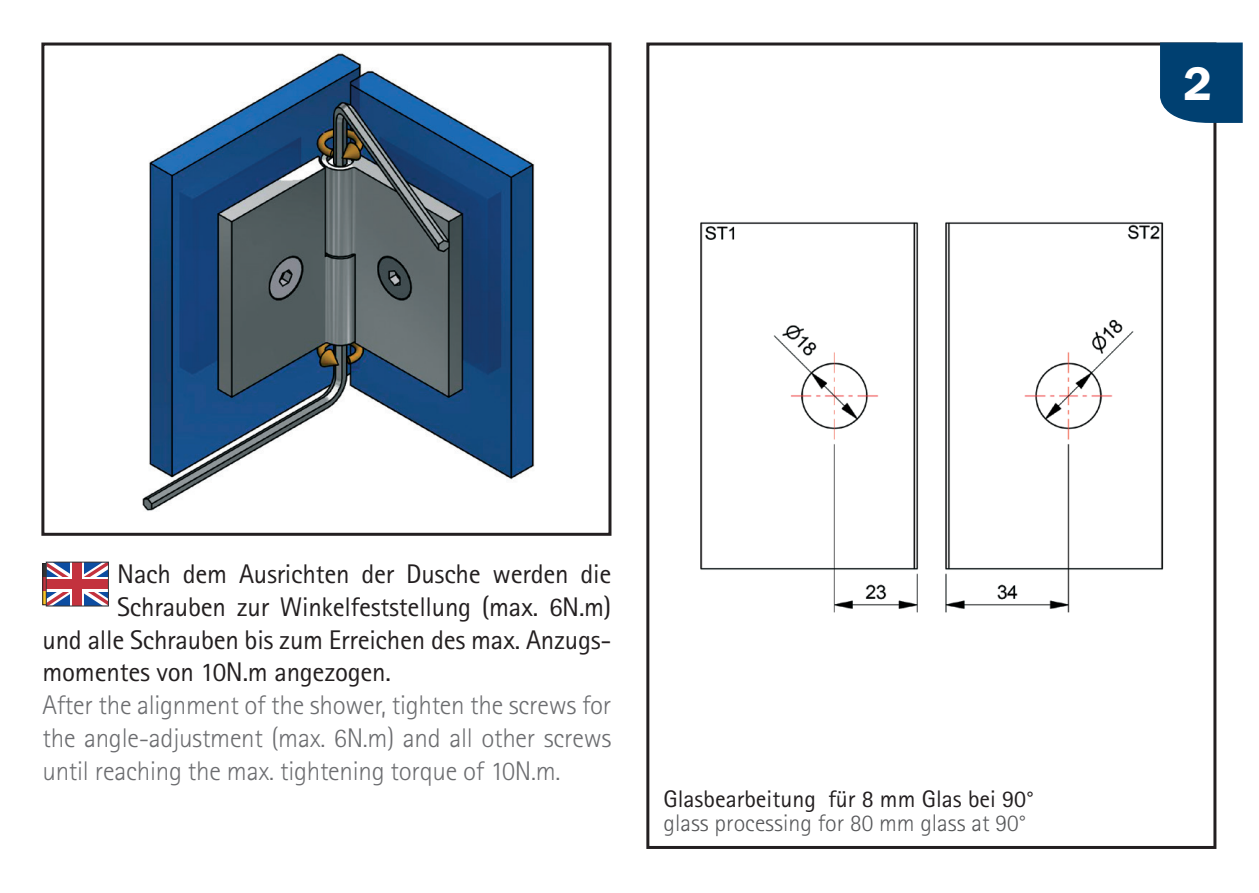
<style>
.page{position:relative;width:1259px;height:893px;background:#fff}
.page>*{position:absolute;margin:0;border:0;box-sizing:border-box;transform-origin:0 0}
.t1{font:600 48.9px "Franklin Got Itc TCE";color:#fff}
.t2{font:27px "Rotis Sans Serif";letter-spacing:-.01em;color:#231f20}
.t3{font:300 27px/33px "Rotis Sans Serif";letter-spacing:-.01em;color:#6c6d70;text-align:justify}
.t4{font:300 24px "Rotis Sans Serif";color:#57585a}
.t5{font:24px "Rotis Sans Serif";color:#231f20}
</style>
<div class="page">
<img style="left:142px;top:53px;width:393px;height:458px">
<div style="left:41px;top:43px;width:570px;height:493px;border:3px solid #231f20"></div>
<img style="left:700px;top:222px;width:464px;height:391px">
<div style="left:646px;top:43px;width:570px;height:806px;border:3px solid #231f20"></div>
<div style="left:1160px;top:43px;width:82px;height:80px;background:#004071"></div>
<div style="left:43px;top:591px;width:62px;height:14px;background:#cba328"></div>
<div style="left:43px;top:577px;width:62px;height:14px;background:#a1333c"></div>
<div style="left:43px;top:563px;width:62px;height:14px;background:#323436"></div>
<div style="left:43px;top:563px;width:62px;height:42px;border:1px solid #231f20"></div>
<svg style="left:48px;top:564px;width:59px;height:40px"></svg>
<svg style="left:70px;top:564px;width:14px;height:40px"></svg>
<div style="left:46px;top:577px;width:63px;height:14px;background:#fff"></div>
<div style="left:73px;top:562px;width:9px;height:44px;background:#c3323e"></div>
<div style="left:46px;top:579px;width:62px;height:10px;background:#c3323e"></div>
<div style="left:46px;top:562px;width:63px;height:44px;border:1px solid #323436"></div>
<h1 class="t1" style="left:1183px;top:57px;width:30px">2</h1>
<p class="t2" style="left:117px;top:557px;width:496px">Nach dem Ausrichten der Dusche werden die</p>
<p class="t2" style="left:117px;top:590px;width:496px">Schrauben zur Winkelfeststellung (max. 6N.m)</p>
<p class="t2" style="left:43px;top:623px;width:570px">und alle Schrauben bis zum Erreichen des max. Anzugs-</p>
<p class="t2" style="left:43px;top:656px;width:350px">momentes von 10N.m angezogen.</p>
<p class="t3" style="left:43px;top:689px;width:570px">After the alignment of the shower, tighten the screws for the angle-adjustment (max. 6N.m) and all other screws until reaching the max. tightening torque of 10N.m.</p>
<p class="t5" style="left:663px;top:785px;width:372px">Glasbearbeitung für 8 mm Glas bei 90°</p>
<p class="t4" style="left:663px;top:809px;width:364px">glass processing for 80 mm glass at 90°</p>
</div>
